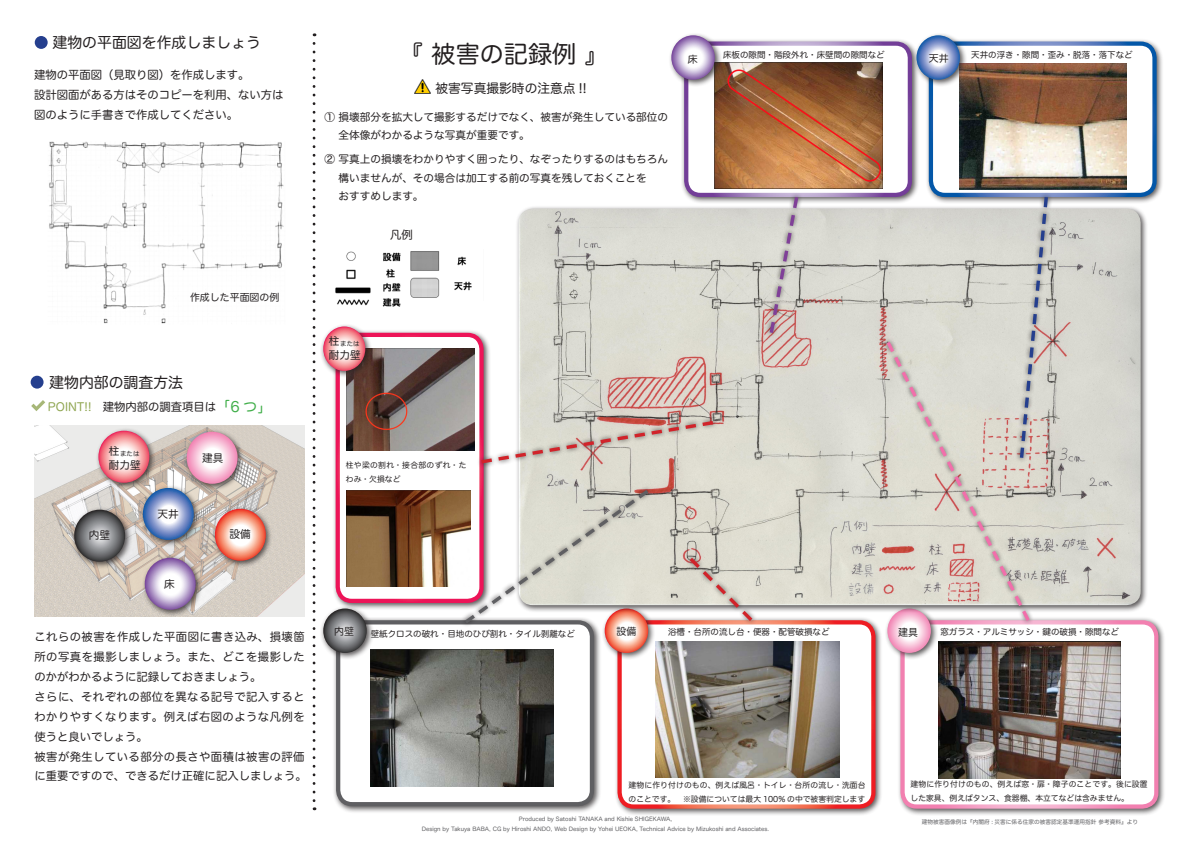
<style>
.page{position:relative;width:1191px;height:842px;background:#fff}
.page>*{position:absolute;margin:0;border:0;box-sizing:border-box;transform-origin:0 0}
.t1{font:24.1px "Hira Maru Pro W4";color:#231f20}
.t2{font:14.9px "Hira Maru Pro W4";color:#231f20}
.t3{font:12.8px "Hira Maru Pro W4";color:#231f20}
.t4{font:11.3px/19.8px "Hira Maru Pro W4";color:#231f20;text-align:justify}
.t5{font:11.3px/19.8px "Hira Maru Pro W4";letter-spacing:.035em;color:#231f20}
.t6{font:10.6px "Hira Maru Pro W4";color:#231f20}
.t7{font:9.9px "Hira Maru Pro W4";color:#231f20}
.t8{font:8.5px "Hira Maru Pro W4";color:#231f20}
.t9{font:7.8px/13.6px "Hira Maru Pro W4";letter-spacing:.015em;color:#231f20}
.t10{font:7.8px/13.6px "Hira Maru Pro W4";letter-spacing:.04em;color:#231f20}
.t11{font:6.4px "Hira Maru Pro W4";color:#231f20}
.t12{font:5.7px "Hira Maru Pro W4";color:#5f5f62}
.s1{color:#8fa651}
.s2{font-size:14.2px;color:#40ae49}
</style>
<div class="page">
<img style="left:34px;top:426px;width:270px;height:191px">
<img style="left:49px;top:141px;width:235px;height:183px">
<div style="left:680px;top:38px;width:239px;height:166px;background:#231f20;opacity:.75"></div>
<div style="left:686px;top:44px;width:224px;height:151px;background:#fff;border-radius:14px"></div>
<img style="left:714px;top:62px;width:168px;height:127px">
<div style="left:684px;top:41px;width:228px;height:156px;border:4px solid #fff;border-radius:14px"></div>
<div style="left:925px;top:38px;width:239px;height:166px;background:#231f20;opacity:.75"></div>
<div style="left:931px;top:44px;width:223px;height:151px;background:#fff;border-radius:14px"></div>
<img style="left:960px;top:63px;width:166px;height:126px">
<div style="left:928px;top:41px;width:228px;height:156px;border:4px solid #fff;border-radius:14px"></div>
<div style="left:332px;top:617px;width:269px;height:197px;background:#231f20;opacity:.75"></div>
<div style="left:338px;top:622px;width:254px;height:182px;background:#fff;border-radius:14px"></div>
<img style="left:370px;top:649px;width:183px;height:137px">
<div style="left:336px;top:620px;width:258px;height:186px;border:4px solid #5f5f62;border-radius:14px"></div>
<div style="left:614px;top:617px;width:269px;height:199px;background:#231f20;opacity:.75"></div>
<div style="left:619px;top:622px;width:254px;height:184px;background:#fff;border-radius:14px"></div>
<img style="left:655px;top:642px;width:184px;height:136px">
<div style="left:617px;top:620px;width:258px;height:189px;border:4px solid #fff;border-radius:14px"></div>
<div style="left:897px;top:617px;width:269px;height:199px;background:#231f20;opacity:.75"></div>
<div style="left:902px;top:622px;width:254px;height:184px;background:#fff;border-radius:14px"></div>
<img style="left:938px;top:642px;width:182px;height:136px">
<div style="left:900px;top:620px;width:258px;height:189px;border:4px solid #fff;border-radius:14px"></div>
<div style="left:332px;top:329px;width:159px;height:281px;background:#231f20;opacity:.75"></div>
<div style="left:338px;top:335px;width:143px;height:266px;background:#fff;border-radius:14px"></div>
<img style="left:346px;top:349px;width:129px;height:102px">
<div style="left:335px;top:333px;width:148px;height:270px;border:4px solid #fff;border-radius:14px"></div>
<img style="left:346px;top:491px;width:114px;height:96px">
<img style="left:335px;top:251px;width:66px;height:56px">
<div style="left:320px;top:323px;width:53px;height:55px;background:#231f20;opacity:.75"></div>
<svg style="left:323px;top:326px;width:42px;height:45px"></svg>
<div style="left:913px;top:32px;width:54px;height:55px;background:#231f20;opacity:.75"></div>
<svg style="left:916px;top:35px;width:44px;height:45px"></svg>
<div style="left:884px;top:605px;width:54px;height:55px;background:#231f20;opacity:.75"></div>
<svg style="left:887px;top:626px;width:44px;height:27px"></svg>
<div style="left:320px;top:605px;width:54px;height:55px;background:#231f20;opacity:.75"></div>
<svg style="left:323px;top:608px;width:44px;height:45px;background:#8a8a8c"></svg>
<div style="left:601px;top:605px;width:54px;height:55px;background:#231f20;opacity:.75"></div>
<img style="left:414px;top:80px;width:16px;height:14px">
<svg style="left:31px;top:400px;width:14px;height:11px"></svg>
<div style="left:95px;top:427px;width:62px;height:63px;background:#231f20;opacity:.75"></div>
<div style="left:183px;top:428px;width:62px;height:63px;background:#231f20;opacity:.75"></div>
<div style="left:141px;top:554px;width:62px;height:63px;background:#231f20;opacity:.75"></div>
<div style="left:71px;top:506px;width:62px;height:63px;background:#231f20;opacity:.75"></div>
<div style="left:211px;top:505px;width:62px;height:63px;background:#231f20;opacity:.75"></div>
<svg style="left:74px;top:431px;width:192px;height:179px;background:#cab8b8"></svg>
<svg style="left:313px;top:43px;width:2px;height:767px"></svg>
<div style="left:668px;top:32px;width:54px;height:55px;background:#231f20;opacity:.75"></div>
<svg style="left:671px;top:35px;width:44px;height:45px"></svg>
<img style="left:410px;top:251px;width:62px;height:47px">
<div style="left:31px;top:376px;width:13px;height:13px;background:#253f8e;border-radius:50%"></div>
<div style="left:515px;top:205px;width:633px;height:408px;background:#231f20;opacity:.75"></div>
<img style="left:519px;top:209px;width:621px;height:396px">
<div style="left:35px;top:36px;width:13px;height:13px;background:#253f8e;border-radius:50%"></div>
<div style="left:764px;top:192px;width:39px;height:146px;background:#231f20;opacity:.75"></div>
<svg style="left:767px;top:193px;width:33px;height:144px;background:#c9bfbf"></svg>
<div style="left:1014px;top:192px;width:39px;height:271px;background:#231f20;opacity:.75"></div>
<svg style="left:1017px;top:193px;width:33px;height:268px;background:#c7c5c4"></svg>
<div style="left:476px;top:416px;width:242px;height:52px;background:#231f20;opacity:.75"></div>
<svg style="left:477px;top:419px;width:240px;height:47px;background:#d9c7c0"></svg>
<div style="left:460px;top:485px;width:193px;height:143px;background:#231f20;opacity:.75"></div>
<svg style="left:461px;top:487px;width:191px;height:166px"></svg>
<div style="left:685px;top:553px;width:72px;height:73px;background:#231f20;opacity:.75"></div>
<svg style="left:686px;top:554px;width:70px;height:71px;background:#d8c9c0"></svg>
<div style="left:882px;top:337px;width:152px;height:289px;background:#231f20;opacity:.75"></div>
<svg style="left:883px;top:338px;width:149px;height:287px;background:#d8cfc8"></svg>
<p class="t2" style="left:52px;top:30px;width:210px">建物の平面図を作成しましょう</p>
<p class="t1" style="left:399px;top:33px;width:210px">『 被害の記録例 』</p>
<p class="t4" style="left:34px;top:64px;width:217px">建物の平面図（見取り図）を作成します。</p>
<p class="t4" style="left:34px;top:84px;width:251px">設計図面がある方はそのコピーを利用、ない方は</p>
<p class="t4" style="left:34px;top:104px;width:206px">図のように手書きで作成してください。</p>
<p class="t3" style="left:435px;top:77px;width:153px">被害写真撮影時の注意点 !!</p>
<p class="t6" style="left:324px;top:107px;width:345px">① 損壊部分を拡大して撮影するだけでなく、被害が発生している部位の</p>
<p class="t6" style="left:338px;top:126px;width:193px">全体像がわかるような写真が重要です。</p>
<p class="t6" style="left:324px;top:150px;width:345px">② 写真上の損壊をわかりやすく囲ったり、なぞったりするのはもちろん</p>
<p class="t6" style="left:338px;top:169px;width:310px">構いませんが、その場合は加工する前の写真を残しておくことを</p>
<p class="t6" style="left:338px;top:187px;width:87px">おすすめします。</p>
<p class="t4" style="left:390px;top:224px;width:24px">凡例</p>
<p class="t7" style="left:687px;top:50px;width:11px">床</p>
<p class="t7" style="left:190px;top:289px;width:91px">作成した平面図の例</p>
<p class="t2" style="left:49px;top:370px;width:135px">建物内部の調査方法</p>
<p class="t4" style="left:48px;top:396px;width:225px"><span class="s1">POINT!!</span> 建物内部の調査項目は<span class="s2">「6 つ」</span></p>
<p class="t6" style="left:109px;top:442px;width:12px">柱</p>
<p class="t11" style="left:120px;top:448px;width:21px">または</p>
<p class="t6" style="left:109px;top:456px;width:33px">耐力壁</p>
<p class="t6" style="left:202px;top:449px;width:23px">建具</p>
<p class="t6" style="left:89px;top:526px;width:23px">内壁</p>
<p class="t6" style="left:157px;top:505px;width:23px">天井</p>
<p class="t6" style="left:164px;top:575px;width:12px">床</p>
<p class="t6" style="left:229px;top:525px;width:23px">設備</p>
<p class="t6" style="left:329px;top:332px;width:12px">柱</p>
<p class="t11" style="left:340px;top:338px;width:21px">または</p>
<p class="t6" style="left:329px;top:346px;width:33px">耐力壁</p>
<p class="t10" style="left:346px;top:458px;width:122px">柱や梁の割れ・接合部のずれ・たわみ・欠損など</p>
<p class="t8" style="left:723px;top:47px;width:163px">床板の隙間・階段外れ・床壁間の隙間など</p>
<p class="t7" style="left:928px;top:49px;width:21px">天井</p>
<p class="t8" style="left:971px;top:47px;width:163px">天井の浮き・隙間・歪み・脱落・落下など</p>
<p class="t4" style="left:35px;top:627px;width:272px">これらの被害を作成した平面図に書き込み、損壊箇所の写真を撮影しましょう。また、どこを撮影したのかがわかるように記録しておきましょう。</p>
<p class="t4" style="left:35px;top:686px;width:272px">さらに、それぞれの部位を異なる記号で記入するとわかりやすくなります。例えば右図のような凡例を使うと良いでしょう。</p>
<p class="t5" style="left:35px;top:746px;width:274px">被害が発生している部分の長さや面積は被害の評価に重要ですので、できるだけ正確に記入しましょう。</p>
<p class="t7" style="left:334px;top:622px;width:21px">内壁</p>
<p class="t7" style="left:616px;top:623px;width:21px">設備</p>
<p class="t7" style="left:898px;top:623px;width:21px">建具</p>
<p class="t8" style="left:371px;top:627px;width:206px">壁紙クロスの破れ・目地のひび割れ・タイル剥離など</p>
<p class="t8" style="left:668px;top:625px;width:163px">浴槽・台所の流し台・便器・配管破損など</p>
<p class="t8" style="left:940px;top:624px;width:180px">窓ガラス・アルミサッシ・鍵の破損・隙間など</p>
<p class="t9" style="left:628px;top:778px;width:238px">建物に作り付けのもの、例えば風呂・トイレ・台所の流し・洗面台のことです。　※設備については最大 100% の中で被害判定します</p>
<p class="t12" style="left:519px;top:814px;width:155px">Produced by Satoshi TANAKA and Kishie SHIGEKAWA,</p>
<p class="t12" style="left:422px;top:824px;width:349px">Design by Takuya BABA, CG by Hiroshi ANDO, Web Design by Yohei UEOKA, Technical Advice by Mizukoshi and Associates.</p>
<p class="t9" style="left:910px;top:777px;width:238px">建物に作り付けのもの、例えば窓・扉・障子のことです。後に設置した家具、例えばタンス、食器棚、本立てなどは含みません。</p>
<p class="t12" style="left:922px;top:816px;width:218px">建物被害画像例は『内閣府 : 災害に係る住家の被害認定基準運用指針 参考資料』より</p>
</div>
